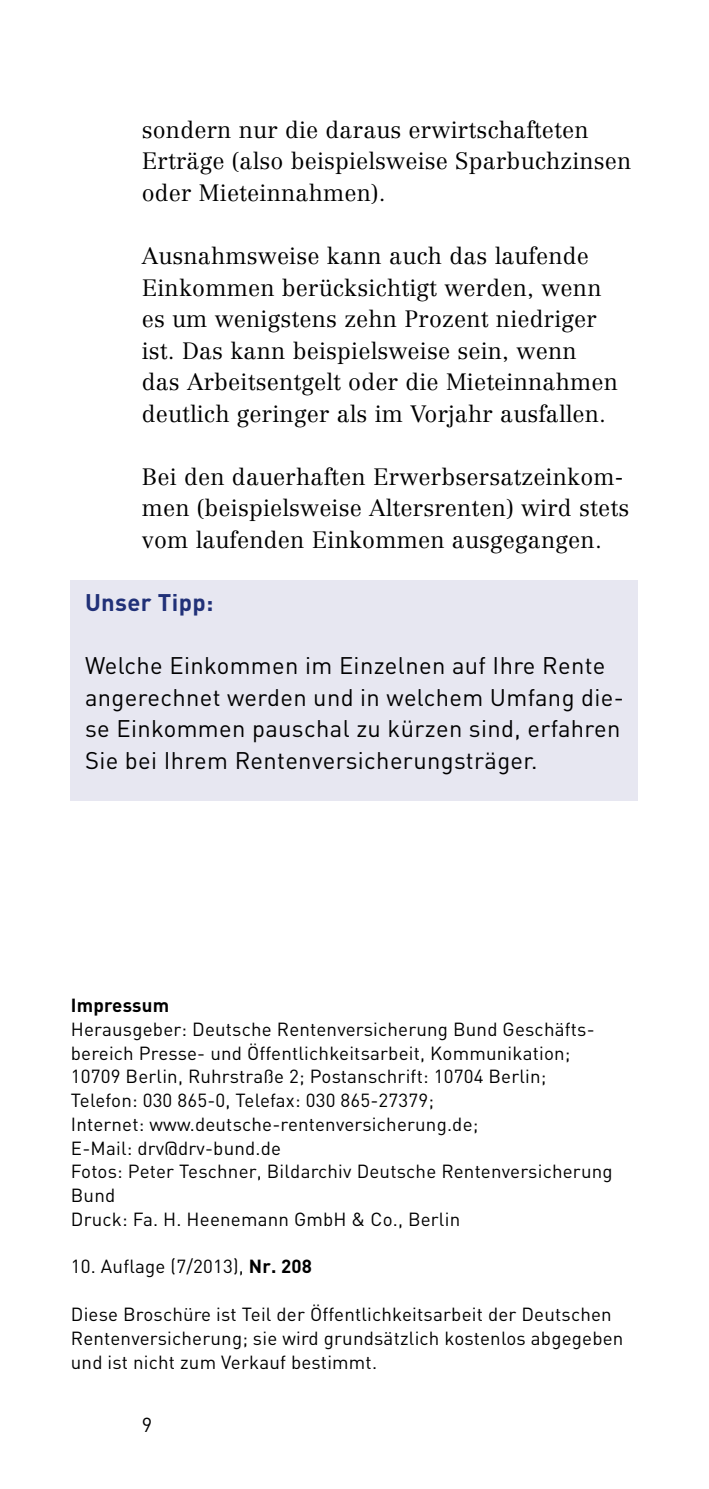
<style>
.page{position:relative;width:709px;height:1489px;background:#fff}
.page>*{position:absolute;margin:0;border:0;box-sizing:border-box;transform-origin:0 0}
.t1{font:23.75px/31.5px "DIN";letter-spacing:.015em;color:#000}
.t2{font:700 23.75px "DIN";letter-spacing:.015em;color:#213178}
.t3{font:300 23.25px/31.5px "Centennial";letter-spacing:.01em;color:#000}
.t4{font:20px "DIN";color:#000}
.t5{font:18.75px/23.8px "DIN";letter-spacing:.01em;color:#000}
.t6{font:700 18.75px "DIN";letter-spacing:.01em;color:#000}
.s1{font-weight:700}
</style>
<div class="page">
<div style="left:71px;top:579px;width:567px;height:221px;background:#e7e7f1"></div>
<p class="t3" style="left:142px;top:114px;width:491px">sondern nur die daraus erwirtschafteten<br>Erträge (also beispielsweise Sparbuchzinsen oder Mieteinnahmen).</p>
<p class="t3" style="left:142px;top:240px;width:478px">Ausnahmsweise kann auch das laufende Einkommen berücksichtigt werden, wenn es um wenigstens zehn Prozent niedriger ist. Das kann beispielsweise sein, wenn das Arbeitsentgelt oder die Mieteinnahmen deutlich geringer als im Vorjahr ausfallen.</p>
<p class="t3" style="left:142px;top:461px;width:489px">Bei den dauerhaften Erwerbsersatzeinkom&shy;men (beispielsweise Altersrenten) wird stets vom laufenden Einkommen ausgegangen.</p>
<h3 class="t2" style="left:85px;top:587px;width:130px">Unser Tipp:</h3>
<p class="t1" style="left:85px;top:649px;width:540px">Welche Einkommen im Einzelnen auf Ihre Rente angerechnet werden und in welchem Umfang die&shy;se Einkommen pauschal zu kürzen sind, erfahren Sie bei Ihrem Rentenversicherungsträger.</p>
<h2 class="t6" style="left:71px;top:992px;width:100px">Impressum</h2>
<h3 class="t5" style="left:71px;top:1016px;width:525px">Herausgeber: Deutsche Rentenversicherung Bund Geschäfts-</h3>
<p class="t5" style="left:71px;top:1040px;width:501px">bereich Presse- und Öffentlichkeitsarbeit, Kommunikation;</p>
<p class="t5" style="left:71px;top:1064px;width:477px">10709 Berlin, Ruhrstraße 2; Postanschrift: 10704 Berlin;</p>
<p class="t5" style="left:71px;top:1088px;width:365px">Telefon: 030 865-0, Telefax: 030 865-27379;</p>
<p class="t5" style="left:71px;top:1111px;width:409px">Internet: www.deutsche-rentenversicherung.de;</p>
<p class="t5" style="left:71px;top:1135px;width:212px">E-Mail: drv@drv-bund.de</p>
<h3 class="t5" style="left:71px;top:1159px;width:543px">Fotos: Peter Teschner, Bildarchiv Deutsche Rentenversicherung</h3>
<p class="t5" style="left:71px;top:1183px;width:46px">Bund</p>
<h3 class="t5" style="left:71px;top:1206px;width:391px">Druck: Fa. H. Heenemann GmbH &amp; Co., Berlin</h3>
<p class="t5" style="left:71px;top:1254px;width:243px">10. Auflage (7/2013), <span class="s1">Nr. 208</span></p>
<p class="t5" style="left:71px;top:1301px;width:554px">Diese Broschüre ist Teil der Öffentlichkeitsarbeit der Deutschen<br>Rentenversicherung; sie wird grundsätzlich kostenlos abgegeben und ist nicht zum Verkauf bestimmt.</p>
<p class="t4" style="left:142px;top:1411px;width:12px">9</p>
</div>
